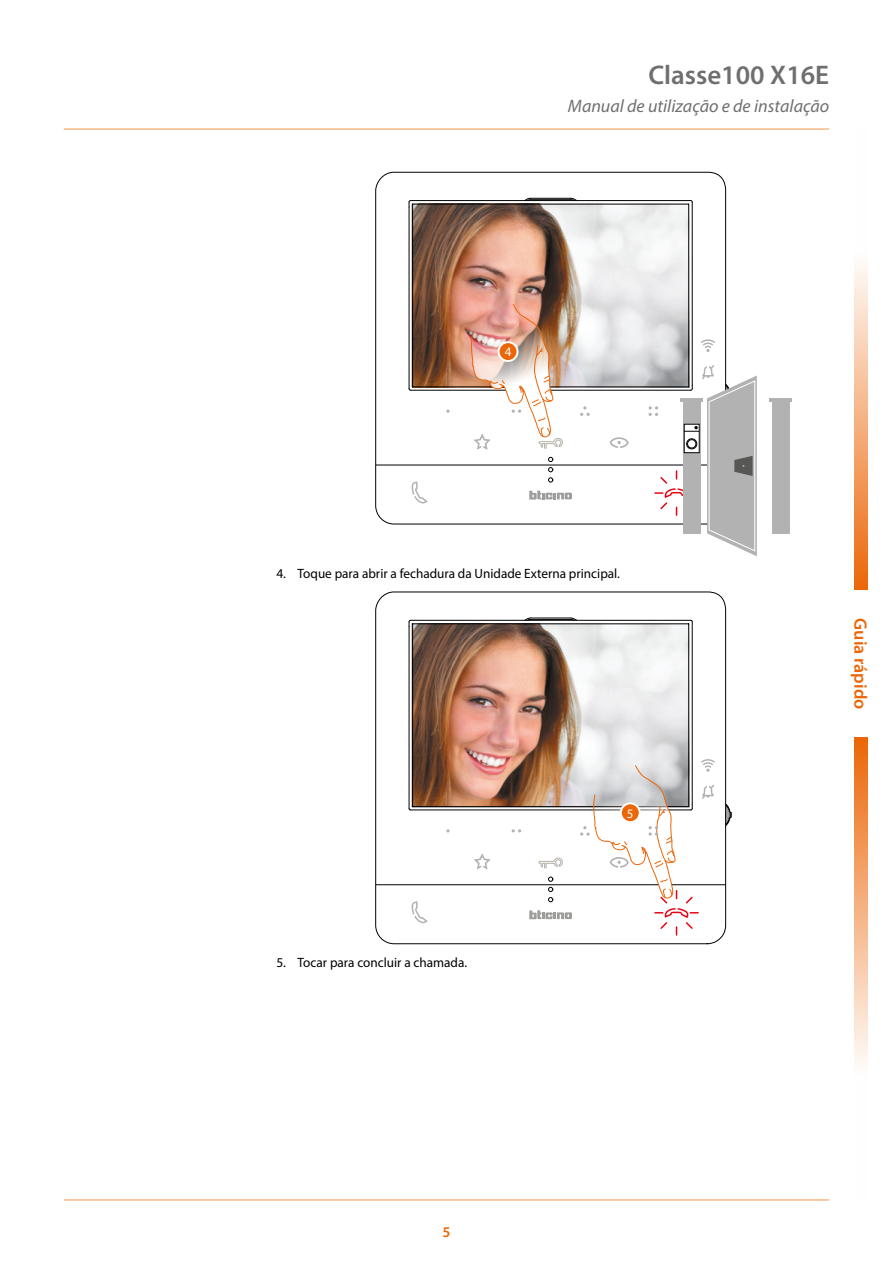
<style>
.page{position:relative;width:893px;height:1263px;background:#fff}
.page>*{position:absolute;margin:0;border:0;box-sizing:border-box;transform-origin:0 0}
.t1{font:600 27px "Myriad Pro";color:#706f6f}
.t2{font:italic 18px "Myriad Pro";color:#706f6f}
.t3{font:600 18px "Myriad Pro";color:#ec6608}
.t4{font:600 15px "Myriad Pro";color:#ec6608}
.t5{font:13.5px "Myriad Pro";color:#000}
.t6{font:13.05px "Myriad Pro";color:#fff}
</style>
<div class="page">
<hr style="left:64px;top:128px;width:765px;height:2px;background:#f8b887">
<hr style="left:64px;top:1199px;width:765px;height:2px;background:#f8b887">
<svg style="left:854px;top:265px;width:14px;height:325px;background:#f4ae7d"></svg>
<svg style="left:854px;top:737px;width:14px;height:327px;background:#f4ae7d"></svg>
<svg style="left:375px;top:171px;width:351px;height:354px"></svg>
<svg style="left:548px;top:457px;width:5px;height:25px"></svg>
<hr style="left:530px;top:198px;width:41px;height:1px;background:#000">
<svg style="left:570px;top:197px;width:7px;height:5px"></svg>
<hr style="left:530px;top:199px;width:41px;height:1px;background:#000">
<svg style="left:524px;top:197px;width:7px;height:5px"></svg>
<hr style="left:412px;top:387px;width:277px;height:1px;background:#000">
<hr style="left:689px;top:204px;width:1px;height:183px;background:#000">
<hr style="left:412px;top:203px;width:277px;height:1px;background:#000">
<hr style="left:411px;top:390px;width:280px;height:1px;background:#000">
<hr style="left:409px;top:207px;width:1px;height:182px;background:#000">
<hr style="left:411px;top:200px;width:280px;height:1px;background:#000">
<svg style="left:408px;top:200px;width:3px;height:7px"></svg>
<hr style="left:692px;top:202px;width:1px;height:183px;background:#000">
<svg style="left:529px;top:491px;width:43px;height:8px"></svg>
<hr style="left:376px;top:465px;width:349px;height:1px;background:#000">
<img style="left:413px;top:205px;width:275px;height:181px">
<hr style="left:413px;top:386px;width:276px;height:1px;background:#000">
<hr style="left:412px;top:204px;width:1px;height:183px;background:#000">
<hr style="left:688px;top:204px;width:1px;height:183px;background:#000">
<hr style="left:413px;top:204px;width:276px;height:1px;background:#000">
<svg style="left:610px;top:437px;width:19px;height:11px"></svg>
<svg style="left:580px;top:406px;width:10px;height:10px"></svg>
<img style="left:470px;top:303px;width:93px;height:147px">
<svg style="left:446px;top:410px;width:4px;height:3px"></svg>
<svg style="left:701px;top:339px;width:14px;height:13px"></svg>
<svg style="left:411px;top:481px;width:16px;height:24px"></svg>
<div style="left:772px;top:402px;width:17px;height:131px;background:#b3b2b2"></div>
<hr style="left:770px;top:398px;width:22px;height:4px;background:#b3b2b2">
<svg style="left:649px;top:365px;width:108px;height:191px"></svg>
<svg style="left:726px;top:801px;width:6px;height:27px"></svg>
<svg style="left:375px;top:591px;width:351px;height:353px"></svg>
<svg style="left:548px;top:877px;width:5px;height:25px"></svg>
<hr style="left:530px;top:618px;width:41px;height:1px;background:#000">
<svg style="left:570px;top:617px;width:7px;height:3px"></svg>
<hr style="left:530px;top:619px;width:41px;height:1px;background:#000">
<svg style="left:524px;top:617px;width:7px;height:3px"></svg>
<hr style="left:689px;top:623px;width:1px;height:184px;background:#000">
<hr style="left:411px;top:809px;width:280px;height:1px;background:#000">
<hr style="left:409px;top:627px;width:1px;height:181px;background:#000">
<hr style="left:411px;top:620px;width:280px;height:1px;background:#000">
<svg style="left:408px;top:619px;width:3px;height:8px"></svg>
<hr style="left:692px;top:622px;width:1px;height:183px;background:#000">
<svg style="left:529px;top:910px;width:43px;height:9px"></svg>
<hr style="left:376px;top:884px;width:349px;height:1px;background:#000">
<img style="left:412px;top:623px;width:276px;height:183px">
<hr style="left:413px;top:806px;width:276px;height:1px;background:#000">
<hr style="left:412px;top:624px;width:1px;height:183px;background:#000">
<hr style="left:688px;top:624px;width:1px;height:183px;background:#000">
<hr style="left:413px;top:623px;width:276px;height:1px;background:#000">
<svg style="left:539px;top:858px;width:24px;height:10px"></svg>
<svg style="left:474px;top:853px;width:16px;height:16px"></svg>
<svg style="left:512px;top:829px;width:9px;height:3px"></svg>
<svg style="left:446px;top:829px;width:4px;height:3px"></svg>
<svg style="left:580px;top:759px;width:135px;height:176px"></svg>
<svg style="left:411px;top:901px;width:16px;height:23px"></svg>
<h1 class="t1" style="left:648px;top:58px;width:182px">Classe100 X16E</h1>
<h2 class="t2" style="left:568px;top:95px;width:263px">Manual de utilização e de instalação</h2>
<p class="t6" style="left:505px;top:344px;width:8px">4</p>
<p class="t5" style="left:276px;top:565px;width:345px">4. Toque para abrir a fechadura da Unidade Externa principal.</p>
<p class="t5" style="left:276px;top:954px;width:192px">5. Tocar para concluir a chamada.</p>
<p class="t6" style="left:627px;top:805px;width:8px">5</p>
<h2 class="t3" style="left:872px;top:618px;width:92px;rotate:90deg">Guia rápido</h2>
<p class="t4" style="left:442px;top:1222px;width:10px">5</p>
</div>
